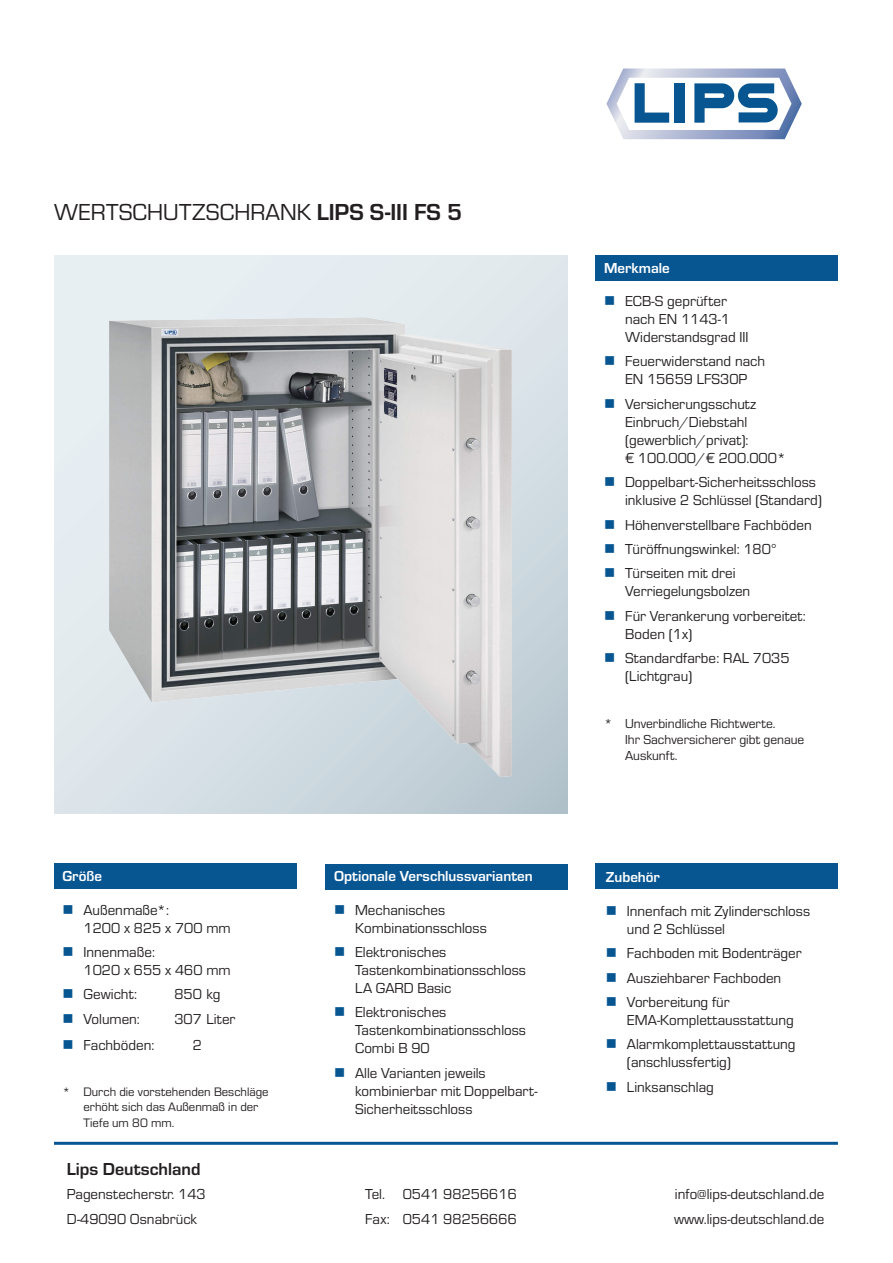
<style>
.page{position:relative;width:893px;height:1263px;background:#fff}
.page>*{position:absolute;margin:0;border:0;box-sizing:border-box;transform-origin:0 0}
.t1{font:24px "Eurostile";color:#231f20}
.t2{font:700 18px "Eurostile";color:#231f20}
.t3{font:15px/18px "Eurostile";color:#231f20}
.t4{font:700 15px "Eurostile";color:#fff}
.t5{font:13.5px/16.2px "Eurostile";color:#231f20}
.t6{font:12.75px/15.3px "Eurostile";color:#231f20}
.s1{font-weight:700}
.s2{color:#075591}
</style>
<div class="page">
<svg style="left:54px;top:255px;width:513px;height:558px;background:#dde6eb"></svg>
<div style="left:54px;top:863px;width:242px;height:26px;background:#075591"></div>
<svg style="left:606px;top:69px;width:196px;height:70px"></svg>
<hr style="left:54px;top:1142px;width:784px;height:3px;background:#075591">
<div style="left:595px;top:255px;width:243px;height:26px;background:#075591"></div>
<div style="left:326px;top:864px;width:242px;height:25px;background:#075591"></div>
<div style="left:595px;top:863px;width:243px;height:26px;background:#075591"></div>
<img style="left:54px;top:294px;width:513px;height:506px">
<h1 class="t1" style="left:54px;top:196px;width:410px">WERTSCHUTZSCHRANK <span class="s1">LIPS S-III FS 5</span></h1>
<p class="t4" style="left:63px;top:865px;width:41px">Größe</p>
<p class="t3" style="left:84px;top:900px;width:149px;text-indent:-21px"><span class="s2">■</span> Außenmaße*:<br>1200 x 825 x 700 mm</p>
<p class="t3" style="left:84px;top:942px;width:149px;text-indent:-21px"><span class="s2">■</span> Innenmaße:<br>1020 x 655 x 460 mm</p>
<p class="t3" style="left:63px;top:985px;width:76px"><span class="s2">■</span> Gewicht:</p>
<p class="t3" style="left:174px;top:985px;width:48px">850 kg</p>
<p class="t3" style="left:63px;top:1009px;width:79px"><span class="s2">■</span> Volumen:</p>
<p class="t3" style="left:174px;top:1009px;width:62px">307 Liter</p>
<p class="t3" style="left:63px;top:1035px;width:93px"><span class="s2">■</span> Fachböden:</p>
<p class="t3" style="left:193px;top:1035px;width:11px">2</p>
<p class="t6" style="left:84px;top:1083px;width:187px;text-indent:-21px">* Durch die vorstehenden Beschläge erhöht sich das Außenmaß in der<br>Tiefe um 80 mm.</p>
<p class="t4" style="left:334px;top:865px;width:200px">Optionale Verschlussvarianten</p>
<p class="t3" style="left:355px;top:900px;width:133px;text-indent:-21px"><span class="s2">■</span> Mechanisches<br>Kombinationsschloss</p>
<p class="t3" style="left:355px;top:942px;width:172px;text-indent:-21px"><span class="s2">■</span> Elektronisches<br>Tastenkombinationsschloss<br>LA GARD Basic</p>
<p class="t3" style="left:355px;top:1003px;width:172px;text-indent:-21px"><span class="s2">■</span> Elektronisches<br>Tastenkombinationsschloss<br>Combi B 90</p>
<p class="t3" style="left:355px;top:1063px;width:184px;text-indent:-21px"><span class="s2">■</span> Alle Varianten jeweils kombinierbar mit Doppelbart-<br>Sicherheitsschloss</p>
<p class="t4" style="left:604px;top:257px;width:67px">Merkmale</p>
<p class="t3" style="left:625px;top:291px;width:125px;text-indent:-21px"><span class="s2">■</span> ECB-S geprüfter nach EN 1143-1<br>Widerstandsgrad III</p>
<p class="t3" style="left:604px;top:352px;width:163px;text-align:center"><span class="s2">■</span> Feuerwiderstand nach<br>EN 15659 LFS30P</p>
<p class="t3" style="left:625px;top:394px;width:163px;text-indent:-21px"><span class="s2">■</span> Versicherungsschutz<br>Einbruch/Diebstahl (gewerblich/privat):<br>€ 100.000/€ 200.000*</p>
<p class="t3" style="left:625px;top:472px;width:198px;text-indent:-21px"><span class="s2">■</span> Doppelbart-Sicherheitsschloss inklusive 2 Schlüssel (Standard)</p>
<p class="t3" style="left:604px;top:515px;width:209px"><span class="s2">■</span> Höhenverstellbare Fachböden</p>
<p class="t3" style="left:604px;top:539px;width:174px"><span class="s2">■</span> Türöffnungswinkel: 180°</p>
<p class="t3" style="left:625px;top:564px;width:127px;text-indent:-21px"><span class="s2">■</span> Türseiten mit drei<br>Verriegelungsbolzen</p>
<p class="t3" style="left:625px;top:606px;width:182px;text-indent:-21px"><span class="s2">■</span> Für Verankerung vorbereitet:<br>Boden (1x)</p>
<p class="t3" style="left:625px;top:648px;width:166px;text-indent:-21px"><span class="s2">■</span> Standardfarbe: RAL 7035 (Lichtgrau)</p>
<p class="t5" style="left:625px;top:715px;width:181px;text-indent:-21px">* Unverbindliche Richtwerte.<br>Ihr Sachversicherer gibt genaue<br>Auskunft.</p>
<p class="t4" style="left:606px;top:867px;width:56px">Zubehör</p>
<p class="t3" style="left:627px;top:901px;width:185px;text-indent:-21px"><span class="s2">■</span> Innenfach mit Zylinderschloss und 2 Schlüssel</p>
<p class="t3" style="left:606px;top:943px;width:197px"><span class="s2">■</span> Fachboden mit Bodenträger</p>
<p class="t3" style="left:606px;top:968px;width:177px"><span class="s2">■</span> Ausziehbarer Fachboden</p>
<p class="t3" style="left:627px;top:992px;width:168px;text-indent:-21px"><span class="s2">■</span> Vorbereitung für<br>EMA-Komplettausstattung</p>
<p class="t3" style="left:627px;top:1035px;width:170px;text-indent:-21px"><span class="s2">■</span> Alarmkomplettausstattung (anschlussfertig)</p>
<p class="t3" style="left:606px;top:1077px;width:109px"><span class="s2">■</span> Linksanschlag</p>
<p class="t2" style="left:67px;top:1156px;width:135px">Lips Deutschland</p>
<p class="t3" style="left:67px;top:1185px;width:140px">Pagenstecherstr. 143</p>
<p class="t3" style="left:365px;top:1185px;width:153px">Tel. 0541 98256616</p>
<p class="t3" style="left:675px;top:1185px;width:151px">info@lips-deutschland.de</p>
<p class="t3" style="left:67px;top:1209px;width:132px">D-49090 Osnabrück</p>
<p class="t3" style="left:365px;top:1209px;width:153px">Fax: 0541 98256666</p>
<p class="t3" style="left:674px;top:1209px;width:152px">www.lips-deutschland.de</p>
</div>
